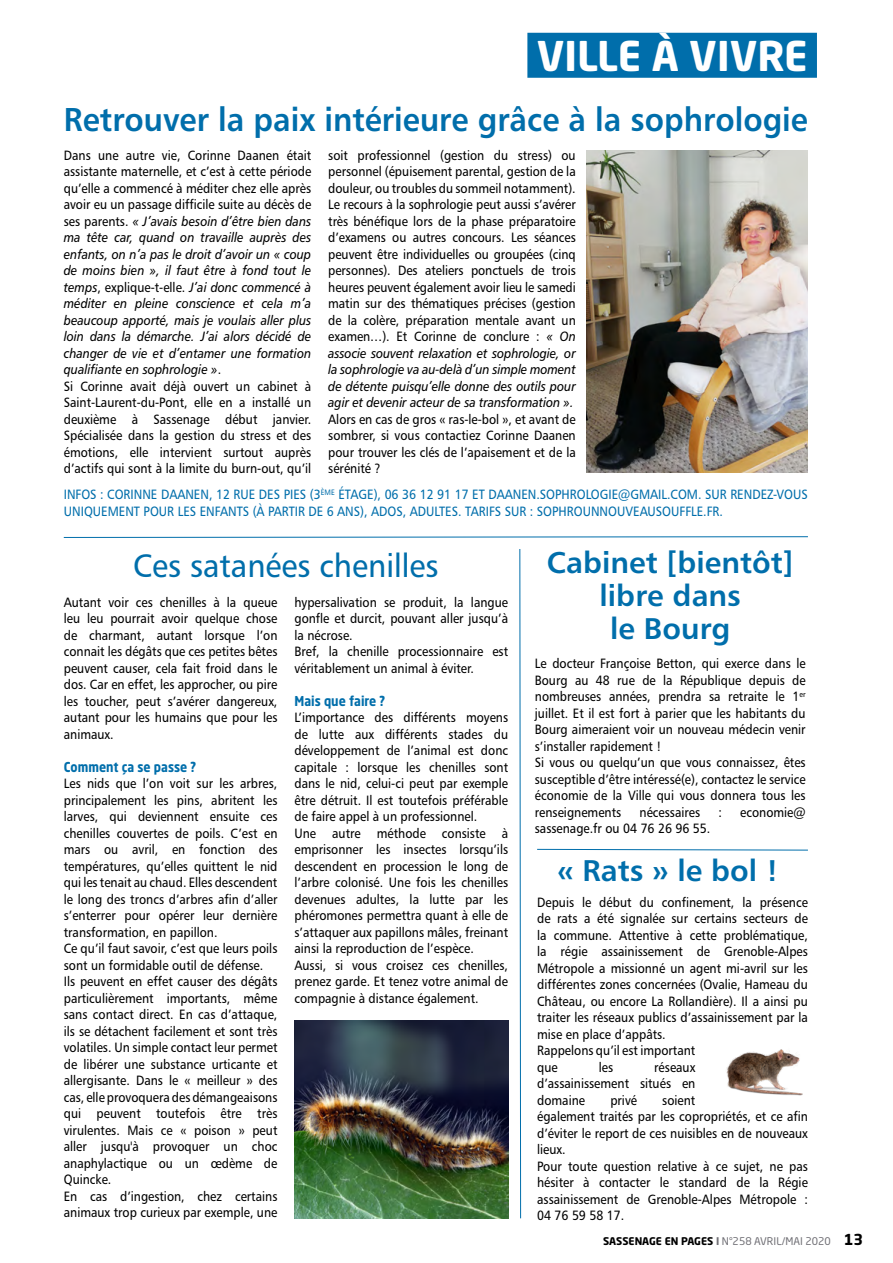
<style>
.page{position:relative;width:893px;height:1263px;background:#fff}
.page>*{position:absolute;margin:0;border:0;box-sizing:border-box;transform-origin:0 0}
.t1{font:700 40.5px "Neo Sans Std";color:#fff}
.t2{font:33.15px "Humanist 777 BT Bold B";color:#006eab;scale:.94 1}
.t3{font:32.85px "Humanist 777 BT Roman B";color:#006eab;scale:.95 1}
.t4{font:30px/33px "Humanist 777 BT Bold B";color:#006eab;text-align:center}
.t5{font:13.5px/16.5px "Humanist 777 BT Roman B";color:#000;scale:.9 1}
.t6{font:13.5px/16.5px "Humanist 777 BT Italic B";color:#000;text-align:justify;scale:.9 1}
.t7{font:13.5px/16.5px "Humanist 777 BT Roman B";color:#006eab;scale:.9 1}
.t8{font:700 13.5px "Neo Sans Std";color:#006eab;scale:.9 1}
.t9{font:10.5px "Neo Sans Std";color:#706f75}
.s1{font-family:"Humanist 777 BT Italic B"}
.s2{font-family:"Humanist 777 BT Roman B"}
.s3{font-weight:700;color:#000}
.s4{font-weight:700}
.s5{font-weight:700;font-size:15px;color:#000}
</style>
<div class="page">
<div style="left:527px;top:33px;width:290px;height:45px;background:#006eab"></div>
<img style="left:587px;top:151px;width:221px;height:321px">
<svg style="left:519px;top:549px;width:2px;height:670px"></svg>
<svg style="left:537px;top:849px;width:271px;height:2px"></svg>
<img style="left:294px;top:1020px;width:214px;height:198px">
<svg style="left:63px;top:536px;width:745px;height:2px"></svg>
<img style="left:726px;top:1049px;width:77px;height:47px">
<h1 class="t1" style="left:537px;top:30px;width:272px">VILLE À VIVRE</h1>
<h2 class="t2" style="left:64px;top:98px;width:793px">Retrouver la paix intérieure grâce à la sophrologie</h2>
<p class="t5" style="left:328px;top:146px;width:276px;text-align:justify">soit professionnel (gestion du stress) ou personnel (épuisement parental, gestion de la douleur, ou troubles du sommeil notamment).<br>Le recours à la sophrologie peut aussi s’avérer très bénéfique lors de la phase préparatoire d’examens ou autres concours. Les séances peuvent être individuelles ou groupées (cinq personnes). Des ateliers ponctuels de trois heures peuvent également avoir lieu le samedi matin sur des thématiques précises (gestion de la colère, préparation mentale avant un examen…). Et Corinne de conclure : <span class="s1">« On</span></p>
<p class="t6" style="left:328px;top:344px;width:276px">associe souvent relaxation et sophrologie, or la sophrologie va au-delà d’un simple moment de détente puisqu’elle donne des outils pour agir et devenir acteur de sa transformation ».</p>
<p class="t5" style="left:328px;top:410px;width:277px;text-align:justify">Alors en cas de gros « ras-le-bol », et avant de sombrer, si vous contactiez Corinne Daanen pour trouver les clés de l’apaisement et de la sérénité ?</p>
<p class="t7" style="left:64px;top:486px;width:828px">INFOS : CORINNE DAANEN, 12 RUE DES PIES (3<sup>ÈME</sup> ÉTAGE), 06 36 12 91 17 ET DAANEN.SOPHROLOGIE@GMAIL.COM. SUR RENDEZ-VOUS<br>UNIQUEMENT POUR LES ENFANTS (À PARTIR DE 6 ANS), ADOS, ADULTES. TARIFS SUR : SOPHROUNNOUVEAUSOUFFLE.FR.</p>
<h3 class="t4" style="left:547px;top:545px;width:248px">Cabinet [bientôt] libre dans<br>le Bourg</h3>
<p class="t5" style="left:64px;top:146px;width:276px;text-align:justify">Dans une autre vie, Corinne Daanen était assistante maternelle, et c’est à cette période qu’elle a commencé à méditer chez elle après avoir eu un passage difficile suite au décès de</p>
<p class="t6" style="left:64px;top:212px;width:276px"><span class="s2">ses parents.</span> « J’avais besoin d’être bien dans ma tête car, quand on travaille auprès des enfants, on n’a pas le droit d’avoir un « coup de moins bien », il faut être à fond tout le temps<span class="s2">, explique-t-elle.</span> J’ai donc commencé à méditer en pleine conscience et cela m’a beaucoup apporté, mais je voulais aller plus loin dans la démarche. J’ai alors décidé de changer de vie et d’entamer une formation qualifiante en sophrologie »<span class="s2">.</span></p>
<p class="t5" style="left:64px;top:377px;width:276px;text-align:justify">Si Corinne avait déjà ouvert un cabinet à Saint-Laurent-du-Pont, elle en a installé un deuxième à Sassenage début janvier.<br>Spécialisée dans la gestion du stress et des émotions, elle intervient surtout auprès d’actifs qui sont à la limite du burn-out, qu’il</p>
<h3 class="t3" style="left:133px;top:545px;width:323px">Ces satanées chenilles</h3>
<p class="t5" style="left:294px;top:593px;width:239px">hypersalivation se produit, la langue gonfle et durcit, pouvant aller jusqu’à la nécrose.<br>Bref, la chenille processionnaire est véritablement un animal à éviter.</p>
<p class="t8" style="left:294px;top:692px;width:102px">Mais que faire ?</p>
<p class="t5" style="left:294px;top:709px;width:239px">L’importance des différents moyens de lutte aux différents stades du développement de l’animal est donc capitale : lorsque les chenilles sont dans le nid, celui-ci peut par exemple être détruit. Il est toutefois préférable de faire appel à un professionnel.<br>Une autre méthode consiste à emprisonner les insectes lorsqu’ils descendent en procession le long de l’arbre colonisé. Une fois les chenilles devenues adultes, la lutte par les phéromones permettra quant à elle de s’attaquer aux papillons mâles, freinant ainsi la reproduction de l’espèce.<br>Aussi, si vous croisez ces chenilles, prenez garde. Et tenez votre animal de compagnie à distance également.</p>
<p class="t5" style="left:64px;top:593px;width:239px;text-align:justify">Autant voir ces chenilles à la queue leu leu pourrait avoir quelque chose de charmant, autant lorsque l’on connait les dégâts que ces petites bêtes peuvent causer, cela fait froid dans le dos. Car en effet, les approcher, ou pire les toucher, peut s’avérer dangereux, autant pour les humains que pour les animaux.</p>
<p class="t8" style="left:64px;top:758px;width:149px">Comment ça se passe ?</p>
<p class="t5" style="left:64px;top:775px;width:239px">Les nids que l’on voit sur les arbres, principalement les pins, abritent les larves, qui deviennent ensuite ces chenilles couvertes de poils. C’est en mars ou avril, en fonction des températures, qu’elles quittent le nid qui les tenait au chaud. Elles descendent le long des troncs d’arbres afin d’aller s’enterrer pour opérer leur dernière transformation, en papillon.<br>Ce qu’il faut savoir, c’est que leurs poils sont un formidable outil de défense.<br>Ils peuvent en effet causer des dégâts particulièrement importants, même sans contact direct. En cas d’attaque, ils se détachent facilement et sont très volatiles. Un simple contact leur permet de libérer une substance urticante et allergisante. Dans le « meilleur » des cas, elle provoquera des démangeaisons qui peuvent toutefois être très virulentes. Mais ce « poison » peut aller jusqu'à provoquer un choc anaphylactique ou un œdème de Quincke.<br>En cas d’ingestion, chez certains animaux trop curieux par exemple, une</p>
<p class="t5" style="left:535px;top:655px;width:302px">Le docteur Françoise Betton, qui exerce dans le Bourg au 48 rue de la République depuis de nombreuses années, prendra sa retraite le 1<sup>er </sup>juillet. Et il est fort à parier que les habitants du Bourg aimeraient voir un nouveau médecin venir s’installer rapidement !<br>Si vous ou quelqu’un que vous connaissez, êtes susceptible d’être intéressé(e), contactez le service économie de la Ville qui vous donnera tous les renseignements</p>
<p class="t5" style="left:639px;top:804px;width:69px">nécessaires</p>
<p class="t5" style="left:718px;top:804px;width:5px">:</p>
<p class="t5" style="left:740px;top:804px;width:74px">economie@</p>
<p class="t5" style="left:535px;top:820px;width:197px">sassenage.fr ou 04 76 26 96 55.</p>
<h3 class="t4" style="left:558px;top:853px;width:222px">« Rats » le bol !</h3>
<p class="t5" style="left:537px;top:893px;width:302px">Depuis le début du confinement, la présence de rats a été signalée sur certains secteurs de la commune. Attentive à cette problématique, la régie assainissement de Grenoble-Alpes Métropole a missionné un agent mi-avril sur les différentes zones concernées (Ovalie, Hameau du Château, ou encore La Rollandière). Il a ainsi pu traiter les réseaux publics d’assainissement par la mise en place d’appâts.<br>Rappelons qu’il est important<br>que</p>
<p class="t5" style="left:599px;top:1058px;width:17px">les</p>
<p class="t5" style="left:537px;top:1058px;width:177px;text-align:justify;text-indent:117px">réseaux d’assainissement situés en domaine</p>
<p class="t5" style="left:610px;top:1091px;width:31px">privé</p>
<p class="t5" style="left:537px;top:1091px;width:302px;text-indent:125px">soient<br>également traités par les copropriétés, et ce afin d’éviter le report de ces nuisibles en de nouveaux lieux.<br>Pour toute question relative à ce sujet, ne pas hésiter à contacter le standard de la Régie assainissement de Grenoble-Alpes Métropole :<br>04 76 59 58 17.</p>
<p class="t9" style="left:603px;top:1234px;width:262px"><span class="s3">SASSENAGE EN PAGES</span> <span class="s4">I</span> N°258 AVRIL/MAI 2020 <span class="s5">13</span></p>
</div>
